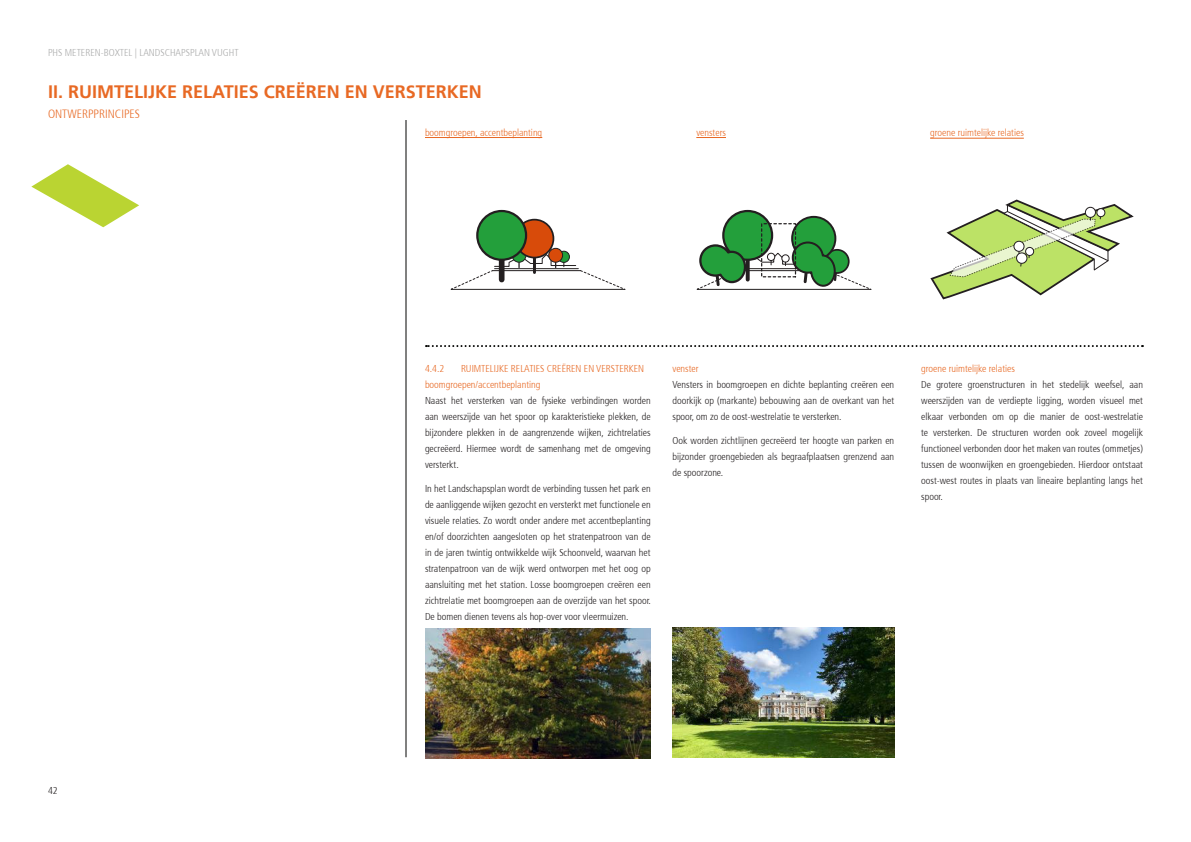
<style>
.page{position:relative;width:1191px;height:842px;background:#fff}
.page>*{position:absolute;margin:0;border:0;box-sizing:border-box;transform-origin:0 0}
.ARC_Text_Header_01{font:700 18px "Frutiger";color:#e86924}
.ARC_Inset_Factnumber{font:300 condensed 12px "Frutiger";color:#e86924}
.t1{font:300 condensed 10px/16px "Frutiger";color:#231f20;text-align:justify}
.LA_subkop_2{font:300 condensed 10px "Frutiger";color:#e86924}
.principes_klein{font:300 condensed 10px "Frutiger";color:#e86924}
.t2{font:300 condensed 10px "Frutiger";color:#aaabab}
</style>
<div class="page">
<div style="left:558px;top:251px;width:11px;height:12px;border:1px solid #231f20;border-radius:50%"></div>
<div style="left:549px;top:248px;width:13px;height:14px;background:#d84b0a;border-radius:50%"></div>
<div style="left:548px;top:248px;width:15px;height:14px;border:1px solid #231f20;border-radius:50%"></div>
<div style="left:512px;top:248px;width:14px;height:14px;background:#232a22;border-radius:50%"></div>
<div style="left:515px;top:220px;width:38px;height:38px;background:#d84b0a;border-radius:50%"></div>
<div style="left:514px;top:219px;width:40px;height:39px;border:2px solid #231f20;border-radius:50%"></div>
<svg style="left:450px;top:253px;width:175px;height:37px"></svg>
<hr style="left:492px;top:270px;width:88px;height:1px;background:#231f20">
<div style="left:499px;top:251px;width:5px;height:29px;background:#231f20"></div>
<div style="left:477px;top:211px;width:49px;height:49px;background:#239f3b;border-radius:50%"></div>
<div style="left:476px;top:210px;width:51px;height:51px;border:2px solid #231f20;border-radius:50%"></div>
<div style="left:792px;top:217px;width:43px;height:43px;background:#239f3b;border-radius:50%"></div>
<div style="left:791px;top:216px;width:45px;height:45px;border:2px solid #231f20;border-radius:50%"></div>
<div style="left:723px;top:211px;width:49px;height:49px;background:#239f3b;border-radius:50%"></div>
<div style="left:722px;top:210px;width:51px;height:51px;border:2px solid #231f20;border-radius:50%"></div>
<svg style="left:696px;top:240px;width:175px;height:50px"></svg>
<div style="left:761px;top:223px;width:35px;height:54px;border:1px dashed #231f20"></div>
<hr style="left:405px;top:120px;width:1px;height:637px;background:#040503">
<svg style="left:426px;top:345px;width:717px;height:2px"></svg>
<hr style="left:425px;top:137px;width:117px;height:1px;background:#e86924">
<hr style="left:696px;top:137px;width:30px;height:1px;background:#e86924">
<svg style="left:930px;top:199px;width:204px;height:101px"></svg>
<div style="left:1025px;top:247px;width:8px;height:9px;background:#fff;border-radius:50%"></div>
<div style="left:1025px;top:247px;width:9px;height:9px;border:1px solid #231f20;border-radius:50%"></div>
<hr style="left:930px;top:138px;width:93px;height:1px;background:#e86924">
<svg style="left:31px;top:164px;width:108px;height:63px"></svg>
<img style="left:425px;top:628px;width:225px;height:130px">
<img style="left:672px;top:627px;width:222px;height:130px">
<p class="t2" style="left:48px;top:46px;width:192px">PHS METEREN-BOXTEL | LANDSCHAPSPLAN VUGHT</p>
<p class="ARC_Text_Header_01" style="left:48px;top:81px;width:435px">II. RUIMTELIJKE RELATIES CREËREN EN VERSTERKEN</p>
<p class="ARC_Inset_Factnumber" style="left:48px;top:107px;width:94px">ONTWERPPRINCIPES</p>
<p class="principes_klein" style="left:425px;top:126px;width:119px">boomgroepen, accentbeplanting</p>
<p class="principes_klein" style="left:696px;top:126px;width:31px">vensters</p>
<p class="principes_klein" style="left:930px;top:127px;width:95px">groene ruimtelijke relaties</p>
<p class="t1" style="left:48px;top:783px;width:11px">42</p>
<p class="LA_subkop_2" style="left:425px;top:363px;width:21px">4.4.2</p>
<p class="LA_subkop_2" style="left:461px;top:363px;width:185px">RUIMTELIJKE RELATIES CREËREN EN VERSTERKEN</p>
<p class="LA_subkop_2" style="left:425px;top:379px;width:117px">boomgroepen/accentbeplanting</p>
<p class="t1" style="left:425px;top:393px;width:227px">Naast het versterken van de fysieke verbindingen worden aan weerszijde van het spoor op karakteristieke plekken, de bijzondere plekken in de aangrenzende wijken, zichtrelaties gecreëerd. Hiermee wordt de samenhang met de omgeving versterkt.</p>
<p class="t1" style="left:425px;top:481px;width:227px">In het Landschapsplan wordt de verbinding tussen het park en de aanliggende wijken gezocht en versterkt met functionele en visuele relaties. Zo wordt onder andere met accentbeplanting en/of doorzichten aangesloten op het stratenpatroon van de in de jaren twintig ontwikkelde wijk Schoonveld, waarvan het stratenpatroon van de wijk werd ontworpen met het oog op aansluiting met het station. Losse boomgroepen creëren een zichtrelatie met boomgroepen aan de overzijde van het spoor.<br>De bomen dienen tevens als hop-over voor vleermuizen.</p>
<p class="LA_subkop_2" style="left:672px;top:363px;width:28px">venster</p>
<p class="t1" style="left:672px;top:377px;width:223px">Vensters in boomgroepen en dichte beplanting creëren een doorkijk op (markante) bebouwing aan de overkant van het spoor, om zo de oost-westrelatie te versterken.</p>
<p class="t1" style="left:672px;top:433px;width:223px">Ook worden zichtlijnen gecreëerd ter hoogte van parken en bijzonder groengebieden als begraafplaatsen grenzend aan de spoorzone.</p>
<p class="LA_subkop_2" style="left:921px;top:363px;width:95px">groene ruimtelijke relaties</p>
<p class="t1" style="left:921px;top:377px;width:223px">De grotere groenstructuren in het stedelijk weefsel, aan weerszijden van de verdiepte ligging, worden visueel met elkaar verbonden om op die manier de oost-westrelatie te versterken. De structuren worden ook zoveel mogelijk functioneel verbonden door het maken van routes (ommetjes) tussen de woonwijken en groengebieden. Hierdoor ontstaat oost-west routes in plaats van lineaire beplanting langs het spoor.</p>
</div>
